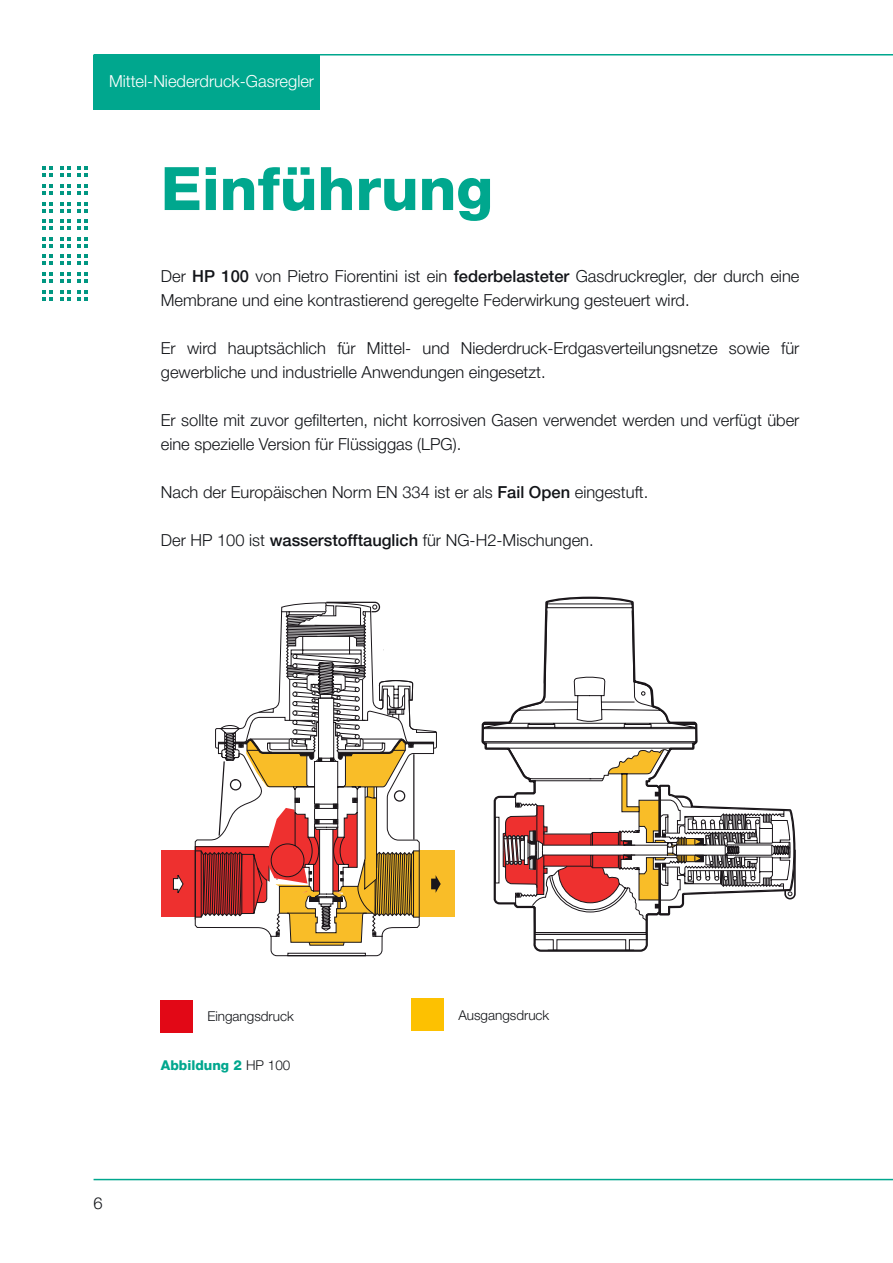
<style>
.page{position:relative;width:893px;height:1263px;background:#fff}
.page>*{position:absolute;margin:0;border:0;box-sizing:border-box;transform-origin:0 0}
.Titolo_Capitolo{font:800 60px "Helvetica Neue LT Pro";color:#00a78e}
.Testo{font:300 16.5px/24px "Helvetica Neue LT Pro";color:#121418}
.t1{font:300 16.5px "Helvetica Neue LT Pro";color:#fff}
.testo_sciolto{font:300 13.5px "Helvetica Neue LT Pro";color:#121418}
.t2{font:800 13.5px "Helvetica Neue LT Pro";color:#00a78e}
.s1{font-weight:500}
.s2{font-weight:300;color:#121418}
</style>
<div class="page">
<hr style="left:94px;top:1179px;width:799px;height:1px;background:#00a78e">
<hr style="left:94px;top:54px;width:799px;height:2px;background:#00a78e">
<svg style="left:42px;top:167px;width:11px;height:10px"></svg>
<svg style="left:60px;top:167px;width:11px;height:10px"></svg>
<svg style="left:78px;top:167px;width:10px;height:10px"></svg>
<svg style="left:42px;top:184px;width:11px;height:11px"></svg>
<svg style="left:60px;top:184px;width:11px;height:11px"></svg>
<svg style="left:78px;top:184px;width:10px;height:11px"></svg>
<svg style="left:42px;top:202px;width:11px;height:10px"></svg>
<svg style="left:60px;top:202px;width:11px;height:10px"></svg>
<svg style="left:78px;top:202px;width:10px;height:10px"></svg>
<svg style="left:42px;top:219px;width:11px;height:11px"></svg>
<svg style="left:60px;top:219px;width:11px;height:11px"></svg>
<svg style="left:78px;top:219px;width:10px;height:11px"></svg>
<svg style="left:42px;top:237px;width:11px;height:11px"></svg>
<svg style="left:60px;top:237px;width:11px;height:11px"></svg>
<svg style="left:78px;top:237px;width:10px;height:11px"></svg>
<svg style="left:42px;top:255px;width:11px;height:10px"></svg>
<svg style="left:60px;top:255px;width:11px;height:10px"></svg>
<svg style="left:78px;top:255px;width:10px;height:10px"></svg>
<svg style="left:42px;top:272px;width:11px;height:11px"></svg>
<svg style="left:60px;top:272px;width:11px;height:11px"></svg>
<svg style="left:78px;top:272px;width:10px;height:11px"></svg>
<svg style="left:42px;top:290px;width:11px;height:10px"></svg>
<svg style="left:60px;top:290px;width:11px;height:10px"></svg>
<svg style="left:78px;top:290px;width:10px;height:10px"></svg>
<div style="left:94px;top:55px;width:226px;height:55px;background:#00a78e"></div>
<div style="left:160px;top:1000px;width:32px;height:32px;background:#e20816"></div>
<div style="left:411px;top:999px;width:32px;height:32px;background:#fdc101"></div>
<svg style="left:483px;top:598px;width:153px;height:152px"></svg>
<svg style="left:489px;top:680px;width:307px;height:271px"></svg>
<div style="left:161px;top:851px;width:35px;height:66px;background:#ee302f"></div>
<div style="left:419px;top:851px;width:35px;height:66px;background:#f9bd28"></div>
<svg style="left:173px;top:601px;width:275px;height:355px"></svg>
<p class="t1" style="left:109px;top:71px;width:207px">Mittel-Niederdruck-Gasregler</p>
<p class="Titolo_Capitolo" style="left:161px;top:153px;width:334px">Einführung</p>
<p class="Testo" style="left:161px;top:264px;width:640px">Der <span class="s1">HP 100</span> von Pietro Fiorentini ist ein <span class="s1">federbelasteter</span> Gasdruckregler, der durch eine<br>Membrane und eine kontrastierend geregelte Federwirkung gesteuert wird.</p>
<p class="Testo" style="left:161px;top:336px;width:640px">Er wird hauptsächlich für Mittel- und Niederdruck-Erdgasverteilungsnetze sowie für gewerbliche und industrielle Anwendungen eingesetzt.</p>
<p class="Testo" style="left:161px;top:408px;width:640px">Er sollte mit zuvor gefilterten, nicht korrosiven Gasen verwendet werden und verfügt über eine spezielle Version für Flüssiggas (LPG).</p>
<p class="Testo" style="left:161px;top:480px;width:489px">Nach der Europäischen Norm EN 334 ist er als <span class="s1">Fail Open</span> eingestuft.</p>
<p class="Testo" style="left:161px;top:528px;width:434px">Der HP 100 ist <span class="s1">wasserstofftauglich</span> für NG-H2-Mischungen.</p>
<p class="Testo" style="left:94px;top:1191px;width:11px">6</p>
<p class="testo_sciolto" style="left:207px;top:1008px;width:88px">Eingangsdruck</p>
<p class="testo_sciolto" style="left:458px;top:1006px;width:93px">Ausgangsdruck</p>
<p class="t2" style="left:161px;top:1057px;width:131px">Abbildung 2 <span class="s2">HP 100</span></p>
</div>
